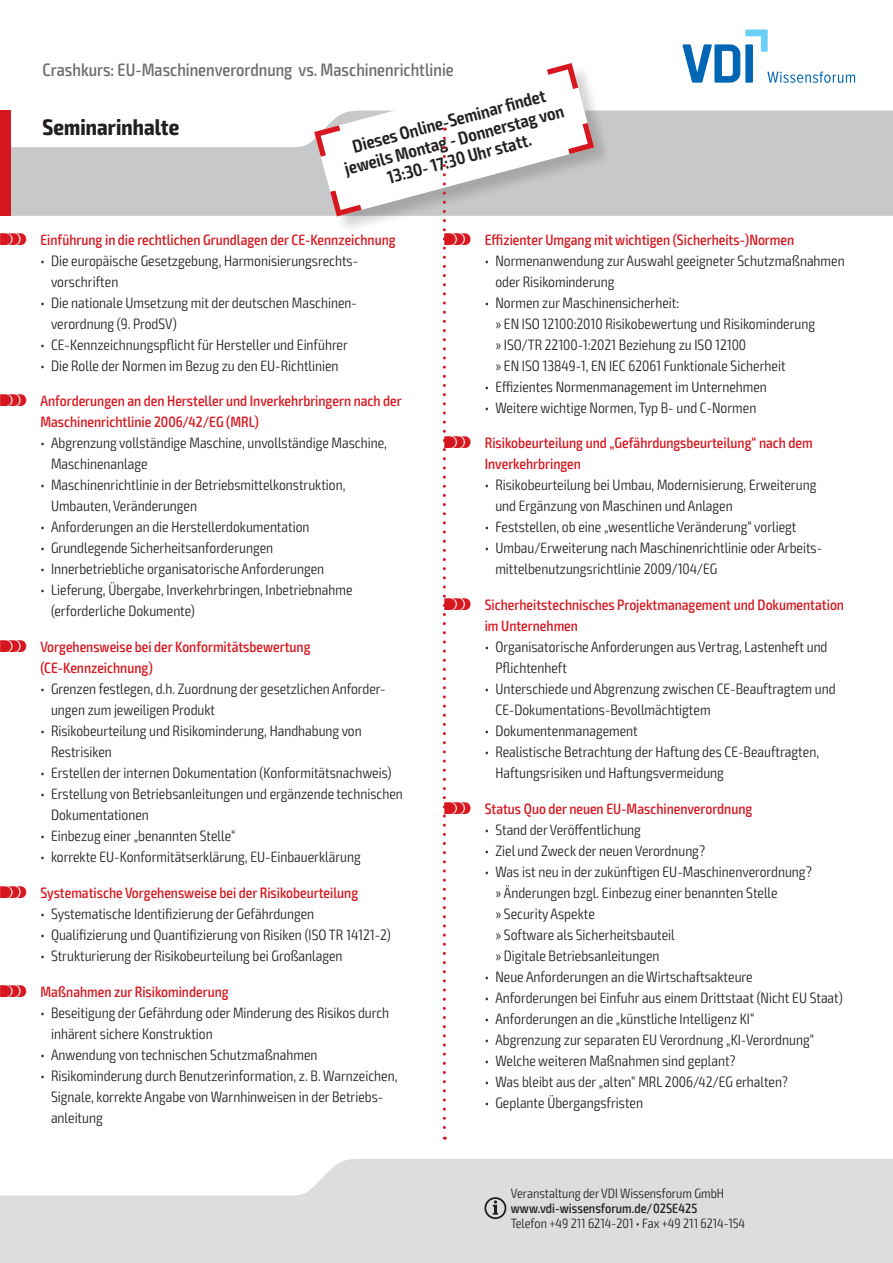
<style>
.page{position:relative;width:893px;height:1263px;background:#fff}
.page>*{position:absolute;margin:0;border:0;box-sizing:border-box;transform-origin:0 0}
.t1{font:700 condensed 22.5px "Exo 2";letter-spacing:.005em;color:#231f20}
.t2{font:600 condensed 18px/19.5px "Exo 2";color:#231f20;text-align:center}
.t3{font:500 condensed 18px "Exo 2";color:#6c6d70}
.t4{font:300 condensed 15px/21px "Exo 2";color:#231f20}
.t5{font:500 condensed 15px/21px "Exo 2";color:#d7171f}
.t6{font:300 condensed 13.5px "Exo 2";color:#231f20}
.t7{font:500 condensed 13.5px "Exo 2";color:#231f20}
.s1{font-family:"VDI Iconset S4 A Regular";font-weight:400;font-stretch:normal}
</style>
<div class="page">
<svg style="left:0;top:1159px;width:893px;height:104px;background:#e0e1e3"></svg>
<svg style="left:11px;top:111px;width:882px;height:105px;fill:#c7c8ca"></svg>
<div style="left:0;top:111px;width:11px;height:105px;background:#d7171f"></div>
<svg style="left:484px;top:1197px;width:22px;height:22px"></svg>
<svg style="left:682px;top:30px;width:173px;height:53px"></svg>
<div style="left:315px;top:64px;width:297px;height:170px;background:#231f20;opacity:.2"></div>
<svg style="left:314px;top:63px;width:280px;height:1077px"></svg>
<p class="t3" style="left:43px;top:59px;width:413px">Crashkurs: EU-Maschinenverordnung vs. Maschinenrichtlinie</p>
<h1 class="t1" style="left:43px;top:113px;width:138px">Seminarinhalte</h1>
<p class="t2" style="left:338px;top:141px;width:228px;rotate:-15deg">Dieses Online-Seminar fi ndet jeweils Montag - Donnerstag von<br>13:30- 17:30 Uhr statt.</p>
<p class="t5" style="left:0;top:229px;width:397px"><span class="s1">S</span> Einführung in die rechtlichen Grundlagen der CE-Kennzeichnung</p>
<p class="t4" style="left:51px;top:250px;width:309px;text-indent:-11px">• Die europäische Gesetzgebung, Harmonisierungsrechts&shy;vorschriften</p>
<p class="t4" style="left:51px;top:292px;width:307px;text-indent:-11px">• Die nationale Umsetzung mit der deutschen Maschinen&shy;verordnung (9. ProdSV)</p>
<p class="t4" style="left:40px;top:334px;width:309px">• CE-Kennzeichnungspflicht für Hersteller und Einführer</p>
<p class="t4" style="left:40px;top:355px;width:300px">• Die Rolle der Normen im Bezug zu den EU-Richtlinien</p>
<p class="t5" style="left:40px;top:391px;width:363px;text-indent:-40px"><span class="s1">S</span> Anforderungen an den Hersteller und Inverkehrbringern nach der<br>Maschinenrichtlinie 2006/42/EG (MRL)</p>
<p class="t4" style="left:51px;top:433px;width:337px;text-indent:-11px">• Abgrenzung vollständige Maschine, unvollständige Maschine,<br>Maschinenanlage</p>
<p class="t4" style="left:51px;top:475px;width:296px;text-indent:-11px">• Maschinenrichtlinie in der Betriebsmittelkonstruktion,<br>Umbauten, Veränderungen</p>
<p class="t4" style="left:40px;top:517px;width:271px">• Anforderungen an die Herstellerdokumentation</p>
<p class="t4" style="left:40px;top:538px;width:234px">• Grundlegende Sicherheitsanforderungen</p>
<p class="t4" style="left:40px;top:559px;width:285px">• Innerbetriebliche organisatorische Anforderungen</p>
<p class="t4" style="left:51px;top:580px;width:303px;text-indent:-11px">• Lieferung, Übergabe, Inverkehrbringen, Inbetriebnahme (erforderliche Dokumente)</p>
<p class="t5" style="left:40px;top:637px;width:272px;text-indent:-40px"><span class="s1">S</span> Vorgehensweise bei der Konformitätsbewertung (CE-Kennzeichnung)</p>
<p class="t4" style="left:51px;top:679px;width:336px;text-indent:-11px">• Grenzen festlegen, d.h. Zuordnung der gesetzlichen Anforder&shy;ungen zum jeweiligen Produkt</p>
<p class="t4" style="left:51px;top:721px;width:312px;text-indent:-11px">• Risikobeurteilung und Risikominderung, Handhabung von<br>Restrisiken</p>
<p class="t4" style="left:40px;top:763px;width:352px">• Erstellen der internen Dokumentation (Konformitätsnachweis)</p>
<p class="t4" style="left:51px;top:784px;width:353px;text-indent:-11px">• Erstellung von Betriebsanleitungen und ergänzende technischen<br>Dokumentationen</p>
<p class="t4" style="left:40px;top:826px;width:197px">• Einbezug einer „benannten Stelle“</p>
<p class="t4" style="left:40px;top:847px;width:322px">• korrekte EU-Konformitätserklärung, EU-Einbauerklärung</p>
<p class="t5" style="left:0;top:883px;width:360px"><span class="s1">S</span> Systematische Vorgehensweise bei der Risikobeurteilung</p>
<p class="t4" style="left:40px;top:904px;width:275px">• Systematische Identifizierung der Gefährdungen</p>
<p class="t4" style="left:40px;top:925px;width:352px">• Qualifizierung und Quantifizierung von Risiken (ISO TR 14121-2)</p>
<p class="t4" style="left:40px;top:946px;width:304px">• Strukturierung der Risikobeurteilung bei Großanlagen</p>
<p class="t5" style="left:0;top:982px;width:230px"><span class="s1">S</span> Maßnahmen zur Risikominderung</p>
<p class="t4" style="left:51px;top:1003px;width:340px;text-indent:-11px">• Beseitigung der Gefährdung oder Minderung des Risikos durch inhärent sichere Konstruktion</p>
<p class="t4" style="left:40px;top:1045px;width:279px">• Anwendung von technischen Schutzmaßnahmen</p>
<p class="t4" style="left:51px;top:1066px;width:348px;text-indent:-11px">• Risikominderung durch Benutzerinformation, z. B. Warnzeichen,<br>Signale, korrekte Angabe von Warnhinweisen in der Betriebs&shy;anleitung</p>
<p class="t5" style="left:444px;top:229px;width:351px"><span class="s1">S</span> Effizienter Umgang mit wichtigen (Sicherheits-)Normen</p>
<p class="t4" style="left:495px;top:250px;width:351px;text-indent:-11px">• Normenanwendung zur Auswahl geeigneter Schutzmaßnahmen oder Risikominderung</p>
<p class="t4" style="left:495px;top:292px;width:321px;text-indent:-11px">• Normen zur Maschinensicherheit:<br>» EN ISO 12100:2010 Risikobewertung und Risikominderung » ISO/TR 22100-1:2021 Beziehung zu ISO 12100<br>» EN ISO 13849-1, EN IEC 62061 Funktionale Sicherheit</p>
<p class="t4" style="left:485px;top:376px;width:284px">• Effizientes Normenmanagement im Unternehmen</p>
<p class="t4" style="left:485px;top:397px;width:273px">• Weitere wichtige Normen, Typ B- und C-Normen</p>
<p class="t5" style="left:485px;top:433px;width:329px;text-indent:-40px"><span class="s1">S</span> Risikobeurteilung und „Gefährdungsbeurteilung“ nach dem<br>Inverkehrbringen</p>
<p class="t4" style="left:495px;top:475px;width:322px;text-indent:-11px">• Risikobeurteilung bei Umbau, Modernisierung, Erweiterung und Ergänzung von Maschinen und Anlagen</p>
<p class="t4" style="left:485px;top:517px;width:313px">• Feststellen, ob eine „wesentliche Veränderung“ vorliegt</p>
<p class="t4" style="left:495px;top:538px;width:328px;text-indent:-11px">• Umbau/Erweiterung nach Maschinenrichtlinie oder Arbeits&shy;mittelbenutzungsrichtlinie 2009/104/EG</p>
<p class="t5" style="left:485px;top:595px;width:361px;text-indent:-40px"><span class="s1">S</span> Sicherheitstechnisches Projektmanagement und Dokumentation im Unternehmen</p>
<p class="t4" style="left:495px;top:637px;width:334px;text-indent:-11px">• Organisatorische Anforderungen aus Vertrag, Lastenheft und<br>Pflichtenheft</p>
<p class="t4" style="left:495px;top:679px;width:342px;text-indent:-11px">• Unterschiede und Abgrenzung zwischen CE-Beauftragtem und<br>CE-Dokumentations-Bevollmächtigtem</p>
<p class="t4" style="left:485px;top:721px;width:155px">• Dokumentenmanagement</p>
<p class="t4" style="left:495px;top:742px;width:325px;text-indent:-11px">• Realistische Betrachtung der Haftung des CE-Beauftragten,<br>Haftungsrisiken und Haftungsvermeidung</p>
<p class="t5" style="left:444px;top:799px;width:309px"><span class="s1">S</span> Status Quo der neuen EU-Maschinenverordnung</p>
<p class="t4" style="left:485px;top:820px;width:158px">• Stand der Veröffentlichung</p>
<p class="t4" style="left:485px;top:841px;width:222px">• Ziel und Zweck der neuen Verordnung?</p>
<p class="t4" style="left:495px;top:862px;width:318px;text-indent:-11px">• Was ist neu in der zukünftigen EU-Maschinenverordnung? » Änderungen bzgl. Einbezug einer benannten Stelle<br>» Security Aspekte<br>» Software als Sicherheitsbauteil<br>» Digitale Betriebsanleitungen</p>
<p class="t4" style="left:485px;top:967px;width:269px">• Neue Anforderungen an die Wirtschaftsakteure</p>
<p class="t4" style="left:485px;top:988px;width:359px">• Anforderungen bei Einfuhr aus einem Drittstaat (Nicht EU Staat)</p>
<p class="t4" style="left:485px;top:1009px;width:271px">• Anforderungen an die „künstliche Intelligenz KI“</p>
<p class="t4" style="left:485px;top:1030px;width:331px">• Abgrenzung zur separaten EU Verordnung „KI-Verordnung“</p>
<p class="t4" style="left:485px;top:1051px;width:252px">• Welche weiteren Maßnahmen sind geplant?</p>
<p class="t4" style="left:485px;top:1072px;width:304px">• Was bleibt aus der „alten“ MRL 2006/42/EG erhalten?</p>
<p class="t4" style="left:485px;top:1093px;width:160px">• Geplante Übergangsfristen</p>
<p class="t6" style="left:511px;top:1185px;width:215px">Veranstaltung der VDI Wissensforum GmbH</p>
<p class="t7" style="left:511px;top:1200px;width:188px">www.vdi-wissensforum.de/02SE425</p>
<p class="t6" style="left:511px;top:1215px;width:236px">Telefon +49 211 6214-201 • Fax +49 211 6214-154</p>
</div>
